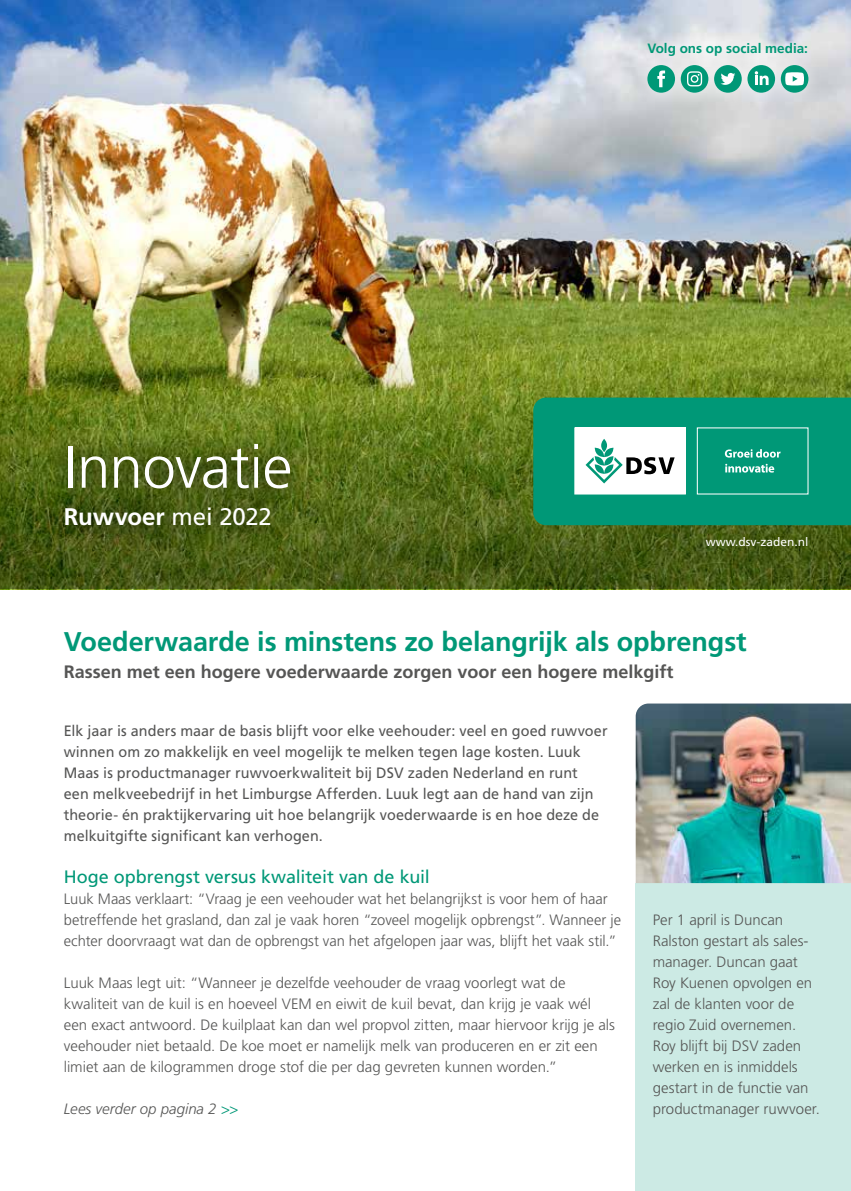
<style>
.page{position:relative;width:851px;height:1191px;background:#fff}
.page>*{position:absolute;margin:0;border:0;box-sizing:border-box;transform-origin:0 0}
.t1{font:300 60px "Frutiger LT Std";letter-spacing:-.01em;color:#fff}
.t2{font:700 27px "Frutiger LT Std";letter-spacing:-.005em;color:#009877}
.t3{font:700 24px "Frutiger LT Std";letter-spacing:-.005em;color:#fff}
.t4{font:700 18px "Frutiger LT Std";color:#565655}
.t5{font:18px "Frutiger LT Std";letter-spacing:-.005em;color:#009877}
.t6{font:300 15px/21px "Frutiger LT Std";color:#565655}
.t7{font:15px/21px "Frutiger LT Std";letter-spacing:.005em;color:#565655;scale:.96 1}
.t8{font:italic 300 15px "Frutiger LT Std";color:#565655}
.t9{font:700 13.5px "Frutiger LT Std";color:#009877}
.t10{font:12px "Frutiger LT Std";color:#fff}
.s1{font-weight:400}
.s2{color:#009877}
</style>
<div class="page">
<img style="left:0;top:0;width:850px;height:589px">
<div style="left:533px;top:397px;width:317px;height:128px;background:#009877"></div>
<div style="left:697px;top:428px;width:110px;height:66px;background:#009877"></div>
<div style="left:574px;top:428px;width:111px;height:66px;background:#fff"></div>
<div style="left:601px;top:439px;width:6px;height:13px;background:#009877;border-radius:50%"></div>
<svg style="left:585px;top:447px;width:89px;height:36px"></svg>
<svg style="left:724px;top:449px;width:56px;height:8px"></svg>
<svg style="left:725px;top:464px;width:49px;height:8px"></svg>
<svg style="left:44px;top:423px;width:269px;height:88px;background:#566919"></svg>
<svg style="left:42px;top:484px;width:250px;height:64px;background:#455713"></svg>
<div style="left:635px;top:883px;width:215px;height:308px;background:#cceae4"></div>
<img style="left:635px;top:703px;width:215px;height:180px">
<div style="left:629px;top:26px;width:197px;height:85px;background:#fff;opacity:.8"></div>
<svg style="left:780px;top:65px;width:28px;height:28px"></svg>
<svg style="left:785px;top:72px;width:18px;height:13px"></svg>
<div style="left:714px;top:65px;width:27px;height:28px;background:#009877;border-radius:14px"></div>
<svg style="left:720px;top:73px;width:15px;height:12px"></svg>
<div style="left:747px;top:65px;width:28px;height:28px;background:#009877;border-radius:14px"></div>
<svg style="left:754px;top:71px;width:14px;height:14px"></svg>
<div style="left:647px;top:65px;width:28px;height:28px;background:#009877;border-radius:14px"></div>
<svg style="left:657px;top:71px;width:8px;height:16px"></svg>
<div style="left:680px;top:65px;width:28px;height:28px;background:#009877;border-radius:14px"></div>
<svg style="left:687px;top:71px;width:15px;height:15px"></svg>
<h1 class="t1" style="left:64px;top:433px;width:230px">Innovatie</h1>
<h3 class="t3" style="left:64px;top:502px;width:210px">Ruwvoer <span class="s1">mei 2022</span></h3>
<p class="t9" style="left:647px;top:40px;width:162px">Volg ons op social media:</p>
<p class="t10" style="left:705px;top:535px;width:104px">www.dsv-zaden.nl</p>
<h2 class="t2" style="left:64px;top:626px;width:684px">Voederwaarde is minstens zo belangrijk als opbrengst</h2>
<p class="t4" style="left:64px;top:661px;width:611px">Rassen met een hogere voederwaarde zorgen voor een hogere melkgift</p>
<p class="t7" style="left:64px;top:720px;width:568px">Elk jaar is anders maar de basis blijft voor elke veehouder: veel en goed ruwvoer winnen om zo makkelijk en veel mogelijk te melken tegen lage kosten. Luuk Maas is productmanager ruwvoerkwaliteit bij DSV zaden Nederland en runt<br>een melkveebedrijf in het Limburgse Afferden. Luuk legt aan de hand van zijn theorie- én praktijkervaring uit hoe belangrijk voederwaarde is en hoe deze de melkuitgifte significant kan verhogen.</p>
<p class="t5" style="left:64px;top:866px;width:367px">Hoge opbrengst versus kwaliteit van de kuil</p>
<p class="t6" style="left:64px;top:888px;width:558px">Luuk Maas verklaart: “Vraag je een veehouder wat het belangrijkst is voor hem of haar betreffende het grasland, dan zal je vaak horen “zoveel mogelijk opbrengst”. Wanneer je echter doorvraagt wat dan de opbrengst van het afgelopen jaar was, blijft het vaak stil.”</p>
<p class="t6" style="left:64px;top:972px;width:552px">Luuk Maas legt uit: “Wanneer je dezelfde veehouder de vraag voorlegt wat de kwaliteit van de kuil is en hoeveel VEM en eiwit de kuil bevat, dan krijg je vaak wél een exact antwoord. De kuilplaat kan dan wel propvol zitten, maar hiervoor krijg je als veehouder niet betaald. De koe moet er namelijk melk van produceren en er zit een limiet aan de kilogrammen droge stof die per dag gevreten kunnen worden.”</p>
<p class="t8" style="left:64px;top:1100px;width:176px">Lees verder op pagina 2 <span class="s2">&gt;&gt;</span></p>
<p class="t6" style="left:652px;top:909px;width:169px">Per 1 april is Duncan<br>Ralston gestart als sales&shy;manager. Duncan gaat<br>Roy Kuenen opvolgen en zal de klanten voor de regio Zuid overnemen.<br>Roy blijft bij DSV zaden werken en is inmiddels gestart in de functie van productmanager ruwvoer.</p>
</div>
